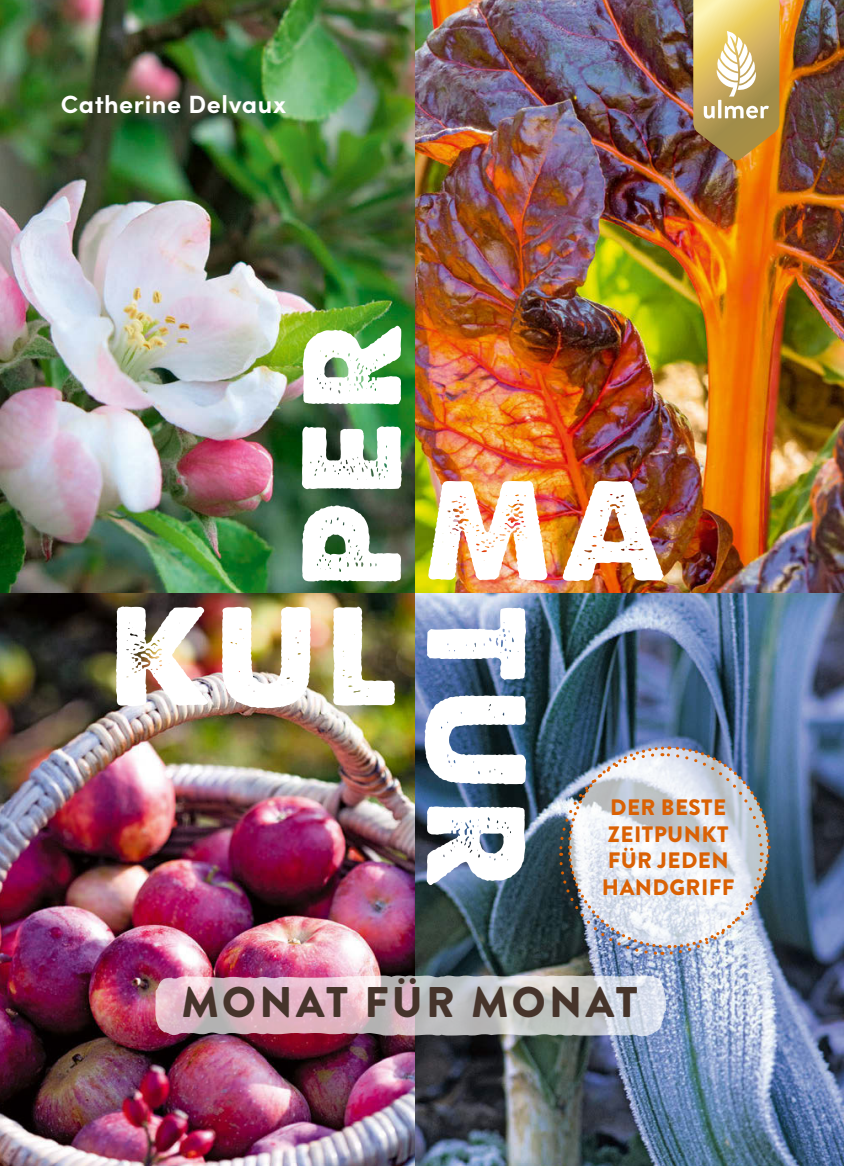
<style>
.page{position:relative;width:844px;height:1166px;background:#fff}
.page>*{position:absolute;margin:0;border:0;box-sizing:border-box;transform-origin:0 0}
.t1{font:900 42.88px "Brandon Grotesque";letter-spacing:.075em;color:#46342b}
.t2{font:700 25.03px "Sofia Pro";letter-spacing:.025em;color:#fff}
.t3{font:900 22.4px/26.8px "Brandon Grotesque";letter-spacing:.02em;color:#da6104;text-align:center}
</style>
<div class="page">
<img style="left:0;top:0;width:843px;height:1166px">
<svg style="left:693px;top:0;width:86px;height:160px;background:#cdb26d"></svg>
<svg style="left:155px;top:975px;width:511px;height:61px;background:#cebbc3"></svg>
<img style="left:302px;top:326px;width:99px;height:255px">
<img style="left:428px;top:481px;width:235px;height:100px">
<img style="left:116px;top:606px;width:279px;height:102px">
<svg style="left:424px;top:608px;width:102px;height:277px"></svg>
<img style="left:557px;top:745px;width:214px;height:211px">
<p class="t2" style="left:61px;top:85px;width:227px">Catherine Delvaux</p>
<p class="t3" style="left:602px;top:794px;width:134px">DER BESTE<br>ZEITPUNKT<br>FÜR JEDEN<br>HANDGRIFF</p>
<h1 class="t1" style="left:181px;top:972px;width:457px">MONAT FÜR MONAT</h1>
</div>
